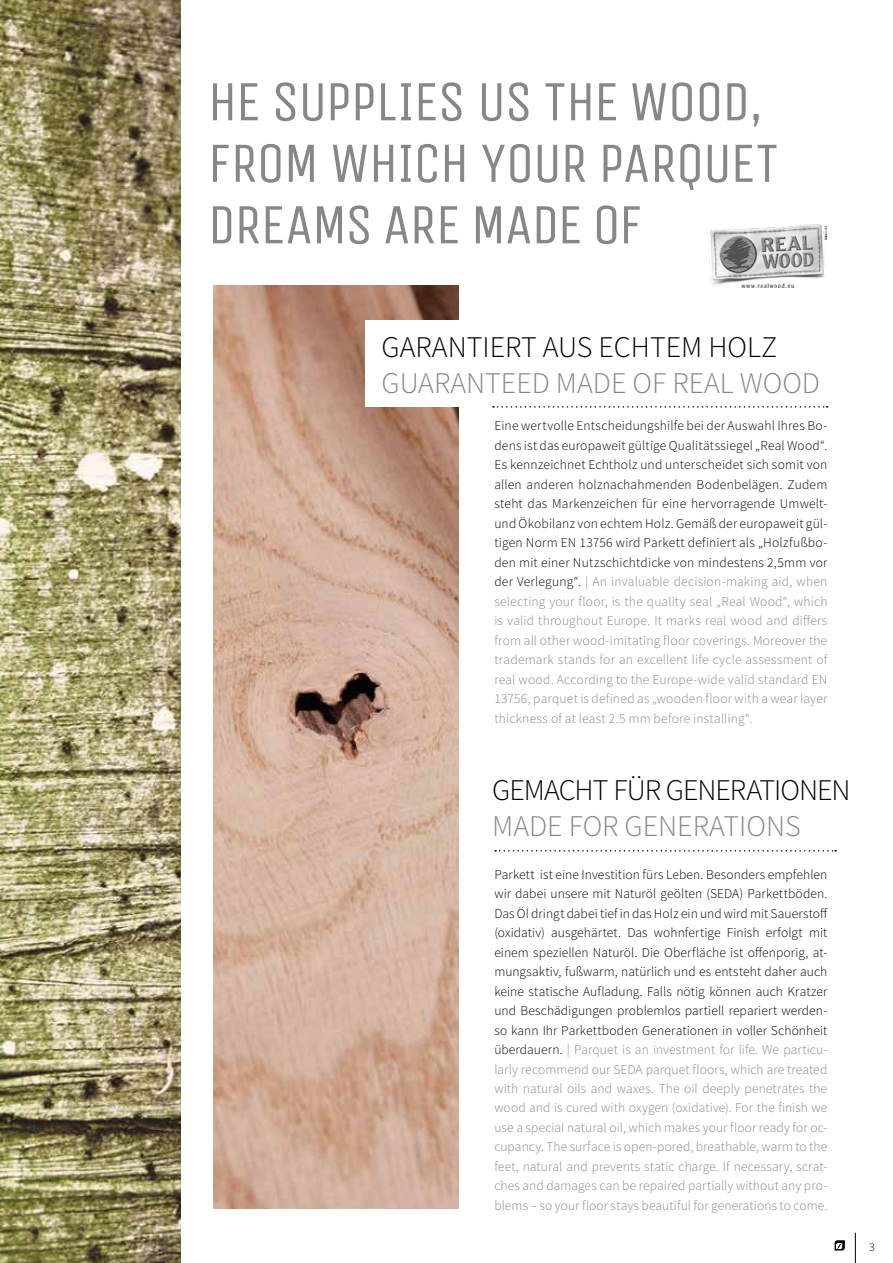
<style>
.page{position:relative;width:893px;height:1263px;background:#fff}
.page>*{position:absolute;margin:0;border:0;box-sizing:border-box;transform-origin:0 0}
.t1{font:57px/61.5px "Unica One";letter-spacing:-.025em;color:#878787}
.t2{font:300 30px "Source Sans Pro";color:#878787}
.t3{font:300 30px "Source Sans Pro";letter-spacing:-.015em;color:#000}
.t4{font:300 30px "Source Sans Pro";letter-spacing:-.035em;color:#000}
.t5{font:300 13.5px/19.5px "Source Sans Pro";letter-spacing:.01em;color:#000;text-align:justify}
.t6{font:300 12px "Source Sans Pro";color:#000}
.s1{color:#878787}
</style>
<div class="page">
<img style="left:0;top:0;width:180px;height:1263px">
<img style="left:214px;top:285px;width:244px;height:924px">
<svg style="left:495px;top:850px;width:341px;height:1px"></svg>
<div style="left:365px;top:321px;width:462px;height:86px;background:#fff"></div>
<svg style="left:493px;top:406px;width:335px;height:2px"></svg>
<img style="left:709px;top:224px;width:117px;height:63px">
<hr style="left:855px;top:1233px;width:1px;height:30px;background:#000">
<svg style="left:835px;top:1240px;width:10px;height:10px"></svg>
<h1 class="t1" style="left:207px;top:71px;width:572px">HE SUPPLIES US THE WOOD,<br>FROM WHICH YOUR PARQUET<br>DREAMS ARE MADE OF</h1>
<h2 class="t3" style="left:382px;top:329px;width:397px">GARANTIERT AUS ECHTEM HOLZ</h2>
<h2 class="t2" style="left:382px;top:365px;width:440px">GUARANTEED MADE OF REAL WOOD</h2>
<p class="t5" style="left:494px;top:416px;width:335px">Eine wertvolle Entscheidungshilfe bei der Auswahl Ihres Bo&shy;dens ist das europaweit gültige Qualitätssiegel „Real Wood“.<br>Es kennzeichnet Echtholz und unterscheidet sich somit von allen anderen holznachahmenden Bodenbelägen. Zudem steht das Markenzeichen für eine hervorragende Umwelt&shy;und Ökobilanz von echtem Holz. Gemäß der europaweit gül&shy;tigen Norm EN 13756 wird Parkett definiert als „Holzfußbo&shy;den mit einer Nutzschichtdicke von mindestens 2,5mm vor der Verlegung“. <span class="s1">| An invaluable decision-making aid, when selecting your floor, is the quality seal „Real Wood“, which is valid throughout Europe. It marks real wood and differs from all other wood-imitating floor coverings. Moreover the trademark stands for an excellent life cycle assessment of real wood. According to the Europe-wide valid standard EN 13756, parquet is defined as „wooden floor with a wear layer thickness of at least 2.5 mm before installing“.</span></p>
<h2 class="t4" style="left:492px;top:771px;width:360px">GEMACHT FÜR GENERATIONEN</h2>
<h2 class="t2" style="left:492px;top:807px;width:310px">MADE FOR GENERATIONS</h2>
<p class="t5" style="left:494px;top:864px;width:335px">Parkett ist eine Investition fürs Leben. Besonders empfehlen wir dabei unsere mit Naturöl geölten (SEDA) Parkettböden.<br>Das Öl dringt dabei tief in das Holz ein und wird mit Sauerstoff (oxidativ) ausgehärtet. Das wohnfertige Finish erfolgt mit einem speziellen Naturöl. Die Oberfläche ist offenporig, at&shy;mungsaktiv, fußwarm, natürlich und es entsteht daher auch keine statische Aufladung. Falls nötig können auch Kratzer und Beschädigungen problemlos partiell repariert werden&shy;so kann Ihr Parkettboden Generationen in voller Schönheit überdauern. <span class="s1">| Parquet is an investment for life. We particu&shy;larly recommend our SEDA parquet floors, which are treated with natural oils and waxes. The oil deeply penetrates the wood and is cured with oxygen (oxidative). For the finish we use a special natural oil, which makes your floor ready for oc&shy;cupancy. The surface is open-pored, breathable, warm to the feet, natural and prevents static charge. If necessary, scrat&shy;ches and damages can be repaired partially without any pro&shy;blems – so your floor stays beautiful for generations to come.</span></p>
<p class="t6" style="left:869px;top:1239px;width:7px">3</p>
</div>
